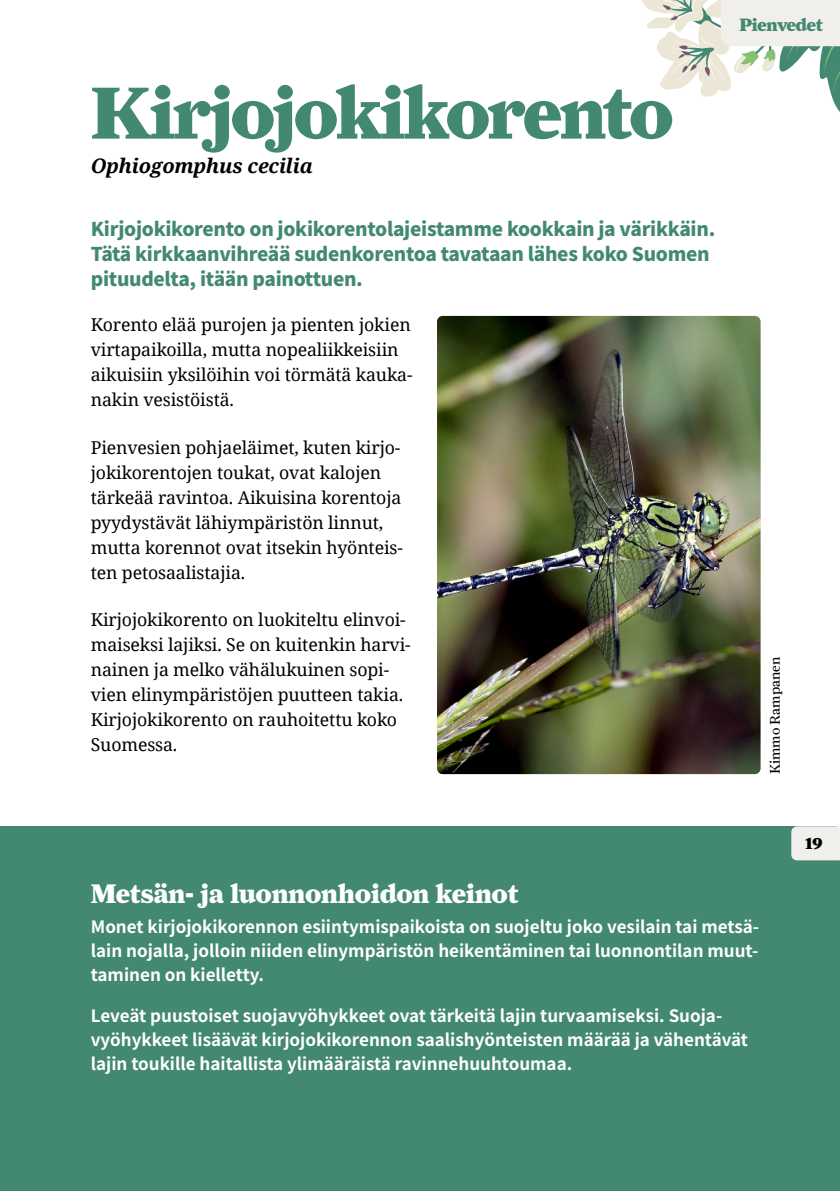
<style>
.page{position:relative;width:840px;height:1191px;background:#fff}
.page>*{position:absolute;margin:0;border:0;box-sizing:border-box;transform-origin:0 0}
.t1{font:900 74px "Farnham Display";letter-spacing:-.02em;color:#438972}
.t2{font:900 27px "Farnham Display";letter-spacing:.005em;color:#fff}
.t3{font:italic 700 20px "Noto Serif";letter-spacing:-.01em;color:#000}
.t4{font:900 19px/25px "Noto Sans JP";letter-spacing:-.015em;color:#438972}
.t5{font:900 18px "Farnham Display";letter-spacing:-.015em;color:#438972}
.t6{font:17.8px/25px "Noto Serif";letter-spacing:-.01em;color:#000}
.t7{font:700 17px/24px "Noto Sans JP";color:#fff;text-align:justify}
.t8{font:900 16px "Farnham Display";color:#000}
.t9{font:14px "Farnham Display";letter-spacing:.005em;color:#000}
</style>
<div class="page">
<svg style="left:641px;top:0;width:198px;height:111px"></svg>
<div style="left:0;top:826px;width:836px;height:365px;background:#438972"></div>
<img style="left:437px;top:316px;width:323px;height:458px">
<div style="left:791px;top:826px;width:48px;height:34px;background:#f1efec"></div>
<h1 class="t1" style="left:91px;top:68px;width:583px">Kirjojokikorento</h1>
<p class="t3" style="left:91px;top:151px;width:224px">Ophiogomphus cecilia</p>
<p class="t4" style="left:91px;top:217px;width:625px">Kirjojokikorento on jokikorentolajeistamme kookkain ja värikkäin.<br>Tätä kirkkaanvihreää sudenkorentoa tavataan lähes koko Suomen pituudelta, itään painottuen.</p>
<p class="t6" style="left:91px;top:311px;width:323px">Korento elää purojen ja pienten jokien virtapaikoilla, mutta nopealiikkeisiin aikuisiin yksilöihin voi törmätä kauka&shy;nakin vesistöistä.</p>
<p class="t6" style="left:91px;top:434px;width:313px">Pienvesien pohjaeläimet, kuten kirjo&shy;jokikorentojen toukat, ovat kalojen tärkeää ravintoa. Aikuisina korentoja pyydystävät lähiympäristön linnut, mutta korennot ovat itsekin hyönteis&shy;ten petosaalistajia.</p>
<p class="t6" style="left:91px;top:606px;width:321px">Kirjojokikorento on luokiteltu elinvoi&shy;maiseksi lajiksi. Se on kuitenkin harvi&shy;nainen ja melko vähälukuinen sopi&shy;vien elinympäristöjen puutteen takia.<br>Kirjojokikorento on rauhoitettu koko Suomessa.</p>
<p class="t5" style="left:739px;top:14px;width:85px">Pienvedet</p>
<p class="t9" style="left:766px;top:774px;width:119px;rotate:-90deg">Kimmo Rampanen</p>
<p class="t8" style="left:804px;top:833px;width:19px">19</p>
<h2 class="t2" style="left:91px;top:877px;width:429px">Metsän- ja luonnonhoidon keinot</h2>
<p class="t7" style="left:91px;top:915px;width:669px">Monet kirjojokikorennon esiintymispaikoista on suojeltu joko vesilain tai metsä&shy;lain nojalla, jolloin niiden elinympäristön heikentäminen tai luonnontilan muut&shy;taminen on kielletty.</p>
<p class="t7" style="left:91px;top:1004px;width:658px;text-align:left">Leveät puustoiset suojavyöhykkeet ovat tärkeitä lajin turvaamiseksi. Suoja&shy;vyöhykkeet lisäävät kirjojokikorennon saalishyönteisten määrää ja vähentävät lajin toukille haitallista ylimääräistä ravinnehuuhtoumaa.</p>
</div>
